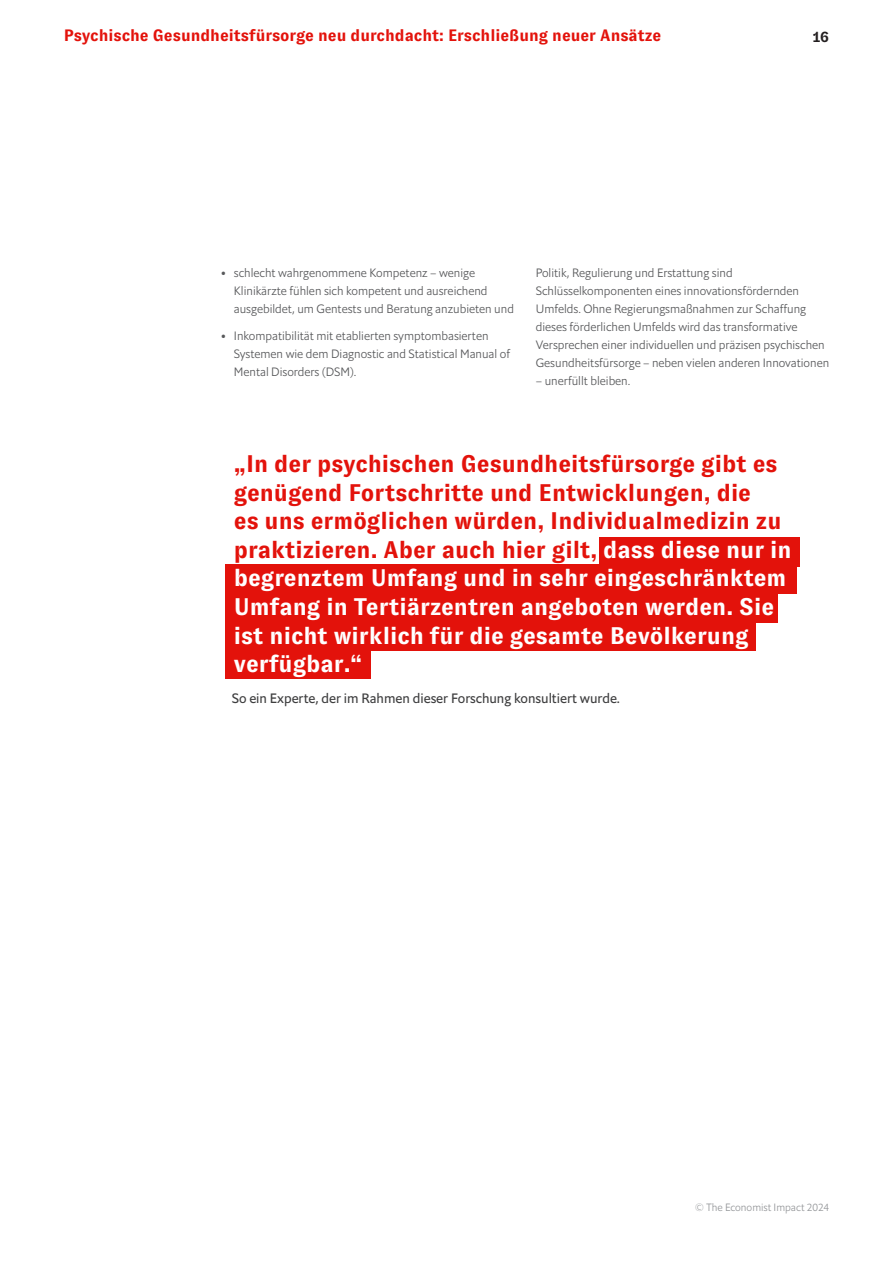
<style>
.page{position:relative;width:893px;height:1263px;background:#fff}
.page>*{position:absolute;margin:0;border:0;box-sizing:border-box;transform-origin:0 0}
._4__Quote_author{font:700 24px/28.5px "GT Zirkon";color:#e3120b}
.t1{font:700 16.5px "GT Zirkon";color:#e3120b}
.t2{font:700 15px "GT Zirkon";color:#231f20}
._4__Quote_author-2{font:13.5px "Econ Sans Reg";color:#3e3e3f}
._4__Body_text{font:12px/18px "Econ Sans Lig";color:#57585a}
.t3{font:10.5px "Econ Sans Lig";color:#939598}
.s1{font-size:14.25px}
.s2{color:#fff}
</style>
<div class="page">
<div style="left:225px;top:649px;width:146px;height:30px;background:#e3120b"></div>
<div style="left:225px;top:621px;width:531px;height:30px;background:#e3120b"></div>
<div style="left:599px;top:537px;width:200px;height:30px;background:#e3120b"></div>
<div style="left:225px;top:564px;width:571px;height:30px;background:#e3120b"></div>
<div style="left:225px;top:593px;width:553px;height:30px;background:#e3120b"></div>
<h2 class="t1" style="left:64px;top:27px;width:599px">Psychische Gesundheitsfürsorge neu durchdacht: Erschließung neuer Ansätze</h2>
<p class="t2" style="left:813px;top:28px;width:18px">16</p>
<p class="_4__Body_text" style="left:234px;top:264px;width:282px;text-indent:-13px"><span class="s1">•</span> schlecht wahrgenommene Kompetenz – wenige<br>Klinikärzte fühlen sich kompetent und ausreichend ausgebildet, um Gentests und Beratung anzubieten und</p>
<p class="_4__Body_text" style="left:234px;top:326px;width:278px;text-indent:-13px"><span class="s1">•</span> Inkompatibilität mit etablierten symptombasierten<br>Systemen wie dem Diagnostic and Statistical Manual of<br>Mental Disorders (DSM).</p>
<p class="_4__Body_text" style="left:536px;top:264px;width:295px">Politik, Regulierung und Erstattung sind Schlüsselkomponenten eines innovationsfördernden Umfelds. Ohne Regierungsmaßnahmen zur Schaffung dieses förderlichen Umfelds wird das transformative Versprechen einer individuellen und präzisen psychischen Gesundheitsfürsorge – neben vielen anderen Innovationen</p>
<p class="_4__Body_text" style="left:536px;top:372px;width:96px">– unerfüllt bleiben.</p>
<p class="_4__Quote_author" style="left:234px;top:450px;width:559px">„In der psychischen Gesundheitsfürsorge gibt es genügend Fortschritte und Entwicklungen, die<br>es uns ermöglichen würden, Individualmedizin zu praktizieren. Aber auch hier gilt, <span class="s2">dass diese nur in begrenztem Umfang und in sehr eingeschränktem Umfang in Tertiärzentren angeboten werden. Sie ist nicht wirklich für die gesamte Bevölkerung verfügbar.“</span></p>
<p class="_4__Quote_author-2" style="left:232px;top:689px;width:390px">So ein Experte, der im Rahmen dieser Forschung konsultiert wurde.</p>
<p class="t3" style="left:695px;top:1201px;width:136px">© The Economist Impact 2024</p>
</div>
